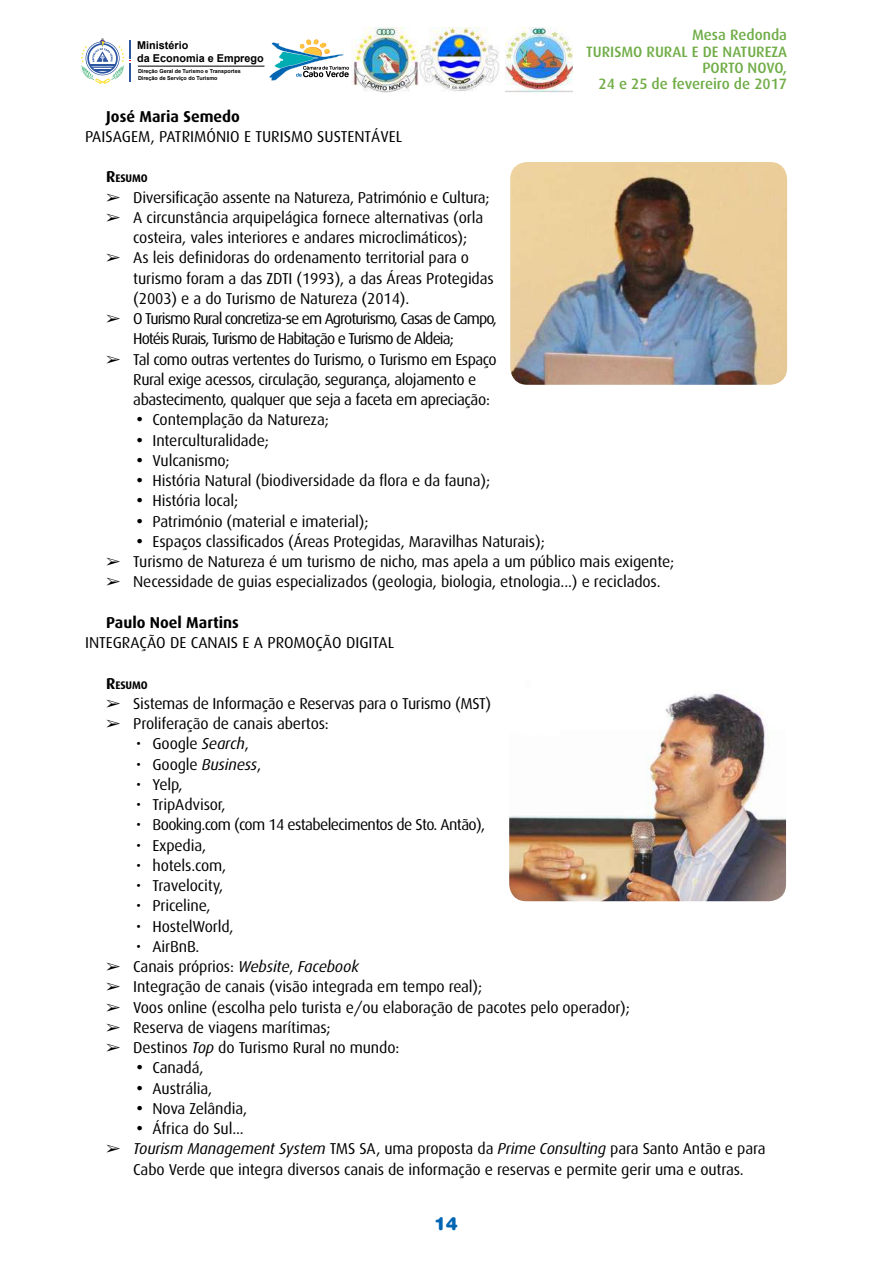
<style>
.page{position:relative;width:893px;height:1263px;background:#fff}
.page>*{position:absolute;margin:0;border:0;box-sizing:border-box;transform-origin:0 0}
.t1{font:900 18px "Helvetica Rounded";color:#0066b3}
.t2{font:15.75px/20.2px "Dax";letter-spacing:-.01em;color:#000}
.t3{font:15.75px/20.2px "Dax";letter-spacing:-.03em;color:#000}
.t4{font:15.75px/20.2px "Dax";letter-spacing:-.06em;color:#000}
.t5{font:15.75px "Dax";letter-spacing:-.04em;color:#000}
.t6{font:700 15.75px "Dax";color:#000}
.t7{font:500 15px/16.2px "Dax";color:#70ad47;text-align:right}
.t8{font:700 10.95px "Dax";letter-spacing:-.015em;color:#000}
.t9{font:700 10.8px/13px "Arial";color:#000}
.t10{font:700 5.4px/6.4px "Arial";color:#000}
.s1{font-size:15.75px}
.s2{font-style:italic}
</style>
<div class="page">
<svg style="left:269px;top:39px;width:80px;height:42px"></svg>
<svg style="left:81px;top:38px;width:50px;height:46px"></svg>
<hr style="left:138px;top:66px;width:126px;height:1px;background:#000">
<img style="left:352px;top:28px;width:147px;height:64px">
<img style="left:505px;top:28px;width:67px;height:64px">
<img style="left:510px;top:162px;width:277px;height:223px">
<img style="left:509px;top:690px;width:277px;height:211px">
<p class="t9" style="left:137px;top:39px;width:128px">Ministério<br>da Economia e Emprego</p>
<p class="t10" style="left:138px;top:68px;width:104px">Direção Geral de Turismo e Transportes<br>Direção de Serviço do Turismo</p>
<p class="t7" style="left:586px;top:27px;width:202px">Mesa Redonda<br>TURISMO RURAL E DE NATUREZA<br>PORTO NOVO,<br>24 e 25 de fevereiro de 2017</p>
<p class="t6" style="left:106px;top:107px;width:135px">José Maria Semedo</p>
<p class="t2" style="left:85px;top:126px;width:311px">PAISAGEM, PATRIMÓNIO E TURISMO SUSTENTÁVEL</p>
<p class="t8" style="left:106px;top:172px;width:43px"><span class="s1">R</span>ESUMO</p>
<p class="t2" style="left:106px;top:187px;width:385px">➢ Diversificação assente na Natureza, Património e Cultura;</p>
<p class="t2" style="left:133px;top:207px;width:352px;text-indent:-27px">➢ A circunstância arquipelágica fornece alternativas (orla costeira, vales interiores e andares microclimáticos);</p>
<p class="t2" style="left:133px;top:248px;width:362px;text-indent:-27px">➢ As leis definidoras do ordenamento territorial para o turismo foram a das ZDTI (1993), a das Áreas Protegidas (2003) e a do Turismo de Natureza (2014).</p>
<p class="t4" style="left:133px;top:309px;width:365px;text-indent:-27px">➢ O Turismo Rural concretiza-se em Agroturismo, Casas de Campo,<br>Hotéis Rurais, Turismo de Habitação e Turismo de Aldeia;</p>
<p class="t3" style="left:133px;top:349px;width:365px;text-indent:-27px">➢ Tal como outras vertentes do Turismo, o Turismo em Espaço<br>Rural exige acessos, circulação, segurança, alojamento e abastecimento, qualquer que seja a faceta em apreciação:</p>
<p class="t2" style="left:136px;top:410px;width:194px">• Contemplação da Natureza;</p>
<p class="t2" style="left:136px;top:430px;width:134px">• I nterculturalidade;</p>
<p class="t2" style="left:136px;top:450px;width:95px">• Vulcanismo;</p>
<p class="t2" style="left:136px;top:471px;width:356px">• História Natural (biodiversidade da flora e da fauna);</p>
<p class="t2" style="left:136px;top:491px;width:104px">• História local;</p>
<p class="t2" style="left:136px;top:511px;width:234px">• Património (material e imaterial);</p>
<p class="t2" style="left:136px;top:531px;width:410px">• Espaços classificados (Áreas Protegidas, Maravilhas Naturais);</p>
<p class="t2" style="left:106px;top:552px;width:570px">➢ Turismo de Natureza é um turismo de nicho, mas apela a um público mais exigente;</p>
<p class="t2" style="left:106px;top:572px;width:556px">➢ Necessidade de guias especializados (geologia, biologia, etnologia...) e reciclados.</p>
<p class="t6" style="left:106px;top:613px;width:134px">Paulo Noel Martins</p>
<p class="t2" style="left:85px;top:633px;width:291px">I NTEGRAÇÃO DE CANAIS E A PROMOÇÃO DI GITAL</p>
<p class="t8" style="left:106px;top:679px;width:43px"><span class="s1">R</span>ESUMO</p>
<p class="t2" style="left:106px;top:693px;width:386px">➢ Sistemas de I nformação e Reservas para o Turismo (MST)</p>
<p class="t2" style="left:106px;top:714px;width:224px">➢ Proliferação de canais abertos:</p>
<p class="t2" style="left:136px;top:734px;width:114px">• Google <span class="s2">Search</span>,</p>
<p class="t2" style="left:136px;top:754px;width:127px">• Google <span class="s2">Business</span>,</p>
<p class="t2" style="left:136px;top:774px;width:48px">• Yelp,</p>
<p class="t2" style="left:136px;top:795px;width:91px">• TripAdvisor,</p>
<p class="t5" style="left:136px;top:816px;width:351px">• Booking.com (com 14 estabelecimentos de Sto. Antão),</p>
<p class="t2" style="left:136px;top:835px;width:72px">• Expedia,</p>
<p class="t2" style="left:136px;top:855px;width:92px">• hotels.com,</p>
<p class="t2" style="left:136px;top:876px;width:89px">• Travelocity,</p>
<p class="t2" style="left:136px;top:896px;width:76px">• Priceline,</p>
<p class="t2" style="left:136px;top:916px;width:99px">• HostelWorld,</p>
<p class="t2" style="left:136px;top:936px;width:65px">• AirBnB.</p>
<p class="t2" style="left:106px;top:957px;width:254px">➢ Canais próprios: <span class="s2">Website</span>, <span class="s2">Facebook</span></p>
<p class="t2" style="left:106px;top:977px;width:378px">➢ I ntegração de canais (visão integrada em tempo real);</p>
<p class="t2" style="left:106px;top:997px;width:525px">➢ Voos online (escolha pelo turista e/ou elaboração de pacotes pelo operador);</p>
<p class="t2" style="left:106px;top:1017px;width:226px">➢ Reserva de viagens marítimas;</p>
<p class="t2" style="left:106px;top:1038px;width:295px">➢ Destinos <span class="s2">Top</span> do Turismo Rural no mundo:</p>
<p class="t2" style="left:136px;top:1058px;width:69px">• Canadá,</p>
<p class="t2" style="left:136px;top:1078px;width:78px">• Austrália,</p>
<p class="t2" style="left:136px;top:1098px;width:113px">• Nova Zelândia,</p>
<p class="t2" style="left:136px;top:1119px;width:109px">• África do Sul...</p>
<p class="t2" style="left:106px;top:1139px;width:661px;text-align:center">➢ <span class="s2">Tourism Management System</span> TMS SA, uma proposta da <span class="s2">Prime Consulting</span> para Santo Antão e para<br>Cabo Verde que integra diversos canais de informação e reservas e permite gerir uma e outras.</p>
<p class="t1" style="left:435px;top:1212px;width:24px">14</p>
</div>
